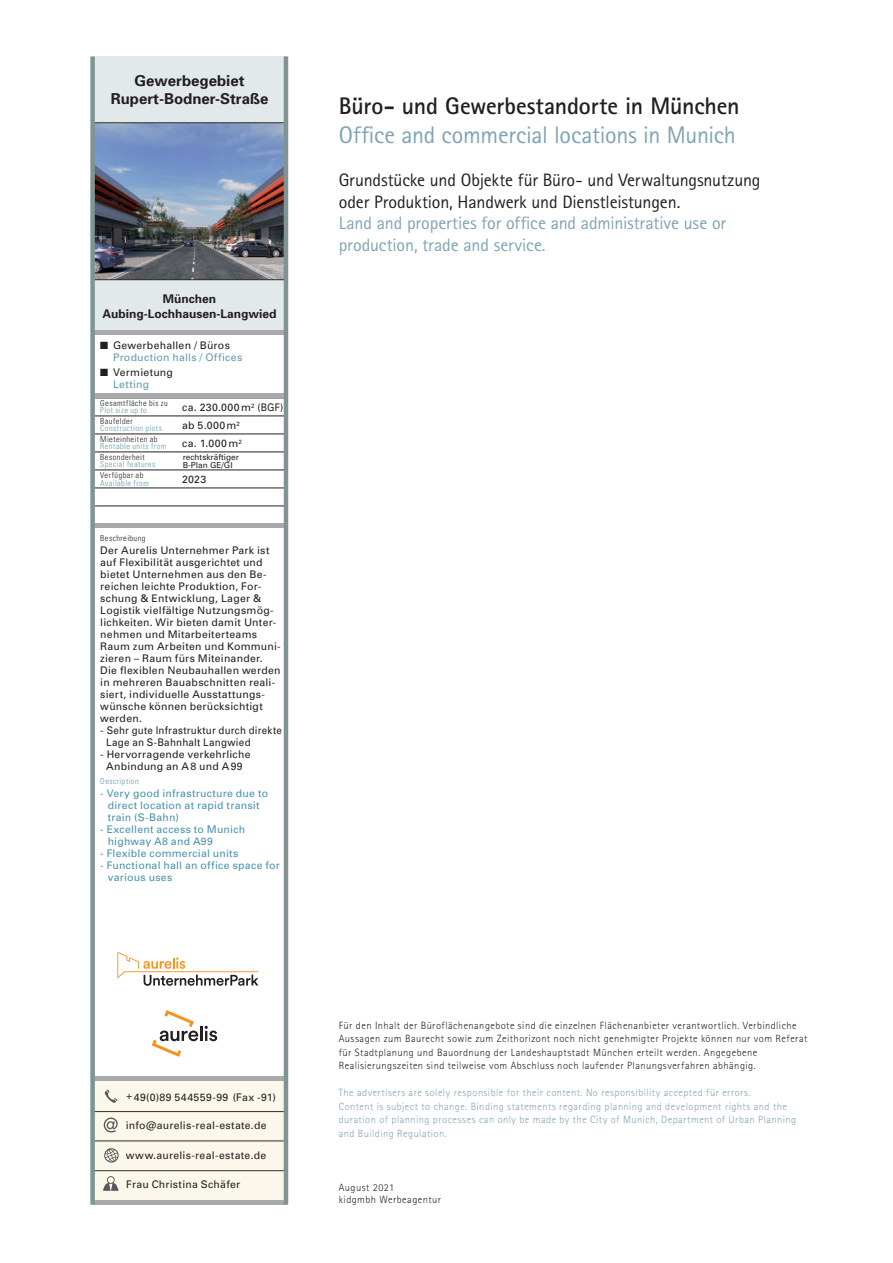
<style>
.page{position:relative;width:893px;height:1263px;background:#fff}
.page>*{position:absolute;margin:0;border:0;box-sizing:border-box;transform-origin:0 0}
.t1{font:24px "Rotis Sans Serif";letter-spacing:-.01em;color:#80a3b4}
.t2{font:700 24px "Rotis Sans Serif";letter-spacing:-.01em;color:#231f20}
.t3{font:18px/21.6px "Rotis Sans Serif";letter-spacing:-.01em;color:#231f20}
.t4{font:18px/21.6px "Rotis Sans Serif";letter-spacing:-.005em;color:#80a3b4}
.t5{font:700 15px/18px "Univers";color:#231f20;text-align:center}
.t6{font:700 12px/15px "Univers";color:#231f20;text-align:center}
.t7{font:10.5px/12px "Univers";letter-spacing:.025em;color:#231f20}
.t8{font:300 10.5px/13.5px "Rotis Sans Serif";letter-spacing:.04em;color:#231f20}
.t9{font:300 10.5px/13.5px "Rotis Sans Serif";letter-spacing:.045em;color:#80a3b4}
.t10{font:10.5px/12px "Univers";letter-spacing:.02em;color:#4892ae}
.t11{font:10.5px/12px "Univers";letter-spacing:.025em;color:#639aaa}
.t12{font:10.5px/18px "Univers";letter-spacing:.045em;color:#231f20}
.t13{font:300 condensed 8.25px "Univers";letter-spacing:.055em;color:#639aaa}
.t14{font:300 condensed 8.25px "Univers";letter-spacing:.055em;color:#231f20}
.t15{font:8.25px/7.5px "Univers";color:#231f20}
.s1{color:#231f20}
.s2{color:#639aaa}
</style>
<div class="page">
<div style="left:92px;top:56px;width:195px;height:275px;background:#e2e9eb"></div>
<div style="left:91px;top:1077px;width:195px;height:126px;background:#fbf8eb"></div>
<img style="left:95px;top:123px;width:189px;height:156px">
<hr style="left:200px;top:1026px;width:3px;height:15px;background:#231f20">
<svg style="left:205px;top:1026px;width:12px;height:15px"></svg>
<svg style="left:152px;top:1010px;width:46px;height:46px"></svg>
<svg style="left:117px;top:952px;width:141px;height:34px"></svg>
<svg style="left:105px;top:1090px;width:12px;height:13px"></svg>
<svg style="left:104px;top:1117px;width:14px;height:15px"></svg>
<svg style="left:104px;top:1148px;width:15px;height:15px"></svg>
<svg style="left:103px;top:1176px;width:16px;height:15px"></svg>
<hr style="left:94px;top:279px;width:191px;height:1px;background:#312d23">
<hr style="left:94px;top:122px;width:191px;height:1px;background:#312d23">
<hr style="left:94px;top:1111px;width:191px;height:1px;background:#312d23">
<hr style="left:94px;top:1140px;width:191px;height:1px;background:#312d23">
<hr style="left:94px;top:1170px;width:191px;height:1px;background:#312d23">
<hr style="left:94px;top:398px;width:191px;height:1px;background:#231f20">
<hr style="left:94px;top:416px;width:191px;height:1px;background:#231f20">
<hr style="left:94px;top:434px;width:191px;height:1px;background:#231f20">
<hr style="left:94px;top:452px;width:191px;height:1px;background:#231f20">
<hr style="left:94px;top:470px;width:191px;height:1px;background:#231f20">
<hr style="left:94px;top:488px;width:191px;height:1px;background:#231f20">
<hr style="left:94px;top:506px;width:191px;height:1px;background:#231f20">
<hr style="left:94px;top:394px;width:191px;height:4px;background:#a8a9ad">
<hr style="left:94px;top:330px;width:191px;height:4px;background:#a8a9ad">
<div style="left:94px;top:523px;width:191px;height:5px;background:#a8a9ad"></div>
<hr style="left:94px;top:1076px;width:191px;height:4px;background:#a8a9ad">
<hr style="left:94px;top:1200px;width:191px;height:4px;background:#a8a9ad">
<div style="left:90px;top:56px;width:5px;height:1149px;background:#809494"></div>
<hr style="left:284px;top:56px;width:4px;height:1149px;background:#809494">
<h3 class="t5" style="left:111px;top:72px;width:159px">Gewerbegebiet<br>Rupert-Bodner-Straße</h3>
<p class="t6" style="left:103px;top:291px;width:176px">München<br>Aubing-Lochhausen-Langwied</p>
<p class="t11" style="left:113px;top:339px;width:131px;text-indent:-13px"><span class="s1">■ Gewerbehallen / Büros<br></span>Production halls / Offices</p>
<p class="t7" style="left:113px;top:366px;width:61px;text-indent:-13px">■ Vermietung<br><span class="s2">Letting</span></p>
<p class="t12" style="left:182px;top:399px;width:103px">ca. 230.000m<sup>2</sup> (BGF) ab 5.000m<sup>2<br></sup>ca. 1.000m<sup>2</sup></p>
<p class="t7" style="left:182px;top:474px;width:26px">2023</p>
<p class="t14" style="left:100px;top:398px;width:69px">Gesamtfläche bis zu</p>
<p class="t13" style="left:100px;top:405px;width:48px">Plot size up to</p>
<p class="t14" style="left:100px;top:416px;width:34px">Baufelder</p>
<p class="t13" style="left:100px;top:423px;width:63px">Construction plots</p>
<p class="t14" style="left:100px;top:434px;width:59px">Mieteinheiten ab</p>
<p class="t13" style="left:100px;top:441px;width:68px">Rentable units from</p>
<p class="t14" style="left:100px;top:452px;width:46px">Besonderheit</p>
<p class="t13" style="left:100px;top:459px;width:56px">Special features</p>
<p class="t14" style="left:100px;top:470px;width:45px">Verfügbar ab</p>
<p class="t13" style="left:100px;top:478px;width:50px">Available from</p>
<p class="t15" style="left:183px;top:453px;width:58px">rechtskräftiger<br>B-Plan GE/GI</p>
<p class="t14" style="left:100px;top:533px;width:47px">Beschreibung</p>
<p class="t7" style="left:100px;top:544px;width:182px">Der Aurelis Unternehmer Park ist auf Flexibilität ausgerichtet und bietet Unternehmen aus den Be&shy;reichen leichte Produktion, For&shy;schung &amp; Entwicklung, Lager &amp;<br>Logistik vielfältige Nutzungsmög&shy;lichkeiten. Wir bieten damit Unter&shy;nehmen und Mitarbeiterteams<br>Raum zum Arbeiten und Kommuni&shy;zieren – Raum fürs Miteinander.<br>Die flexiblen Neubauhallen werden in mehreren Bauabschnitten reali&shy;siert, individuelle Ausstattungs&shy;wünsche können berücksichtigt werden.</p>
<p class="t7" style="left:106px;top:724px;width:177px;text-indent:-6px">- Sehr gute Infrastruktur durch direkte<br>Lage an S-Bahnhalt Langwied</p>
<p class="t7" style="left:100px;top:748px;width:152px;text-align:center">- Hervorragende verkehrliche<br>Anbindung an A8 und A99</p>
<p class="t13" style="left:100px;top:776px;width:40px">Description</p>
<p class="t10" style="left:108px;top:787px;width:162px;text-indent:-7px">- Very good infrastructure due to direct location at rapid transit train (S-Bahn)</p>
<p class="t10" style="left:108px;top:823px;width:139px;text-indent:-7px">- Excellent access to Munich highway A8 and A99</p>
<p class="t10" style="left:100px;top:847px;width:140px">- Flexible commercial units</p>
<p class="t10" style="left:108px;top:859px;width:174px;text-indent:-7px">- Functional hall an office space for various uses</p>
<p class="t7" style="left:126px;top:1091px;width:151px">+ 49(0)89 544559-99 (Fax -91)</p>
<p class="t7" style="left:126px;top:1119px;width:142px">info@aurelis-real-estate.de</p>
<p class="t7" style="left:126px;top:1149px;width:142px">www.aurelis-real-estate.de</p>
<p class="t7" style="left:126px;top:1178px;width:116px">Frau Christina Schäfer</p>
<h1 class="t2" style="left:339px;top:91px;width:402px">Büro- und Gewerbestandorte in München</h1>
<h1 class="t1" style="left:339px;top:120px;width:399px">Office and commercial locations in Munich</h1>
<h2 class="t3" style="left:339px;top:169px;width:423px">Grundstücke und Objekte für Büro- und Verwaltungsnutzung oder Produktion, Handwerk und Dienstleistungen.</h2>
<h2 class="t4" style="left:339px;top:212px;width:389px">Land and properties for office and administrative use or production, trade and service.</h2>
<p class="t8" style="left:339px;top:1018px;width:470px">Für den Inhalt der Büroflächenangebote sind die einzelnen Flächenanbieter verantwortlich. Verbindliche Aussagen zum Baurecht sowie zum Zeithorizont noch nicht genehmigter Projekte können nur vom Referat für Stadtplanung und Bauordnung der Landeshauptstadt München erteilt werden. Angegebene Realisierungszeiten sind teilweise vom Abschluss noch laufender Planungsverfahren abhängig.</p>
<p class="t9" style="left:339px;top:1086px;width:459px">The advertisers are solely responsible for their content. No responsibility accepted für errors.<br>Content is subject to change. Binding statements regarding planning and development rights and the duration of planning processes can only be made by the City of Munich, Department of Urban Planning and Building Regulation.</p>
<p class="t8" style="left:339px;top:1181px;width:104px;line-height:12.6px">August 2021<br>kidgmbh Werbeagentur</p>
</div>
